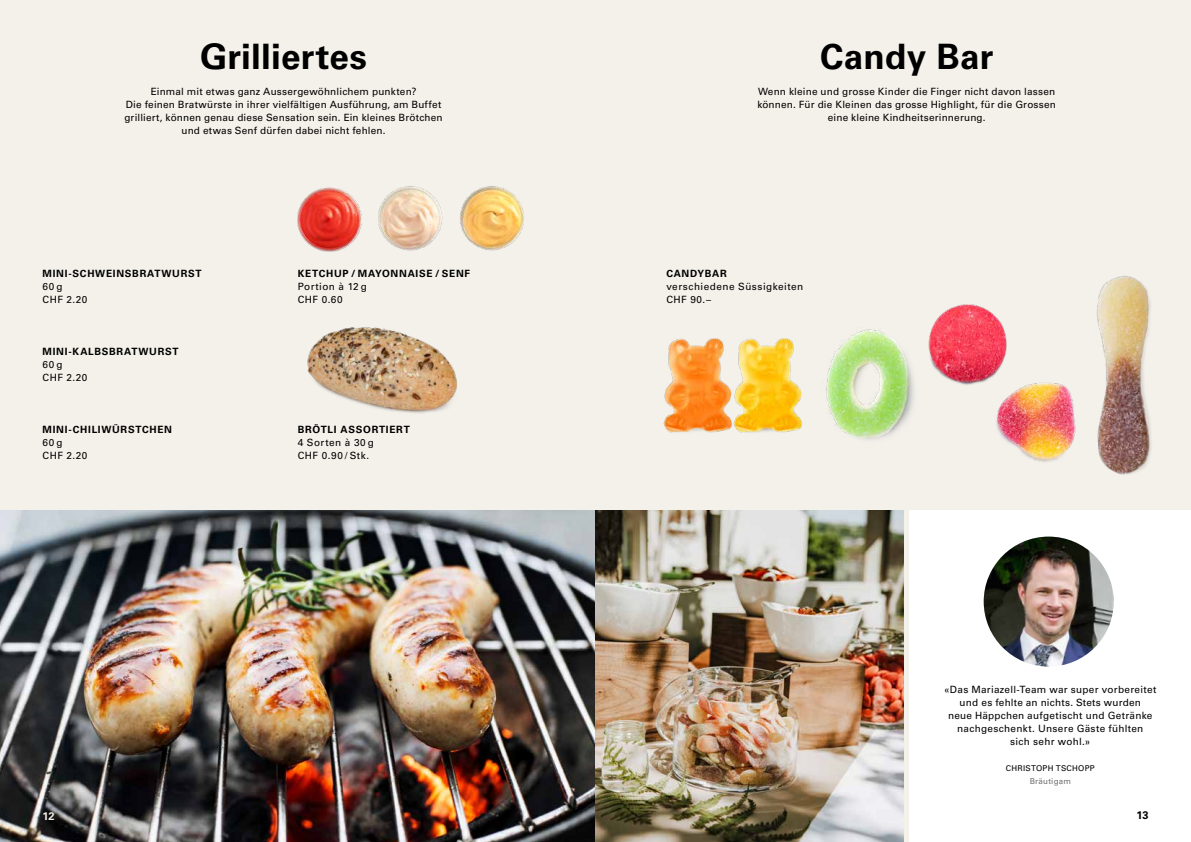
<style>
.page{position:relative;width:1191px;height:842px;background:#f4f1ea}
.page>*{position:absolute;margin:0;border:0;box-sizing:border-box;transform-origin:0 0}
.t1{font:700 35px "Univers LT Std";letter-spacing:.005em;color:#000}
.t2{font:700 11px "Univers LT Std";color:#f4f1ea}
.t3{font:700 11px "Univers LT Std";color:#000}
.t4{font:10px/13px "Univers LT Std";letter-spacing:.02em;color:#000;text-align:center}
.t5{font:700 10px "Univers LT Std";letter-spacing:.07em;color:#000}
.t6{font:10px/13px "Univers LT Std";letter-spacing:.05em;color:#000}
.t7{font:10px/13px "Univers LT Std";letter-spacing:.045em;color:#000}
.t8{font:8px "Univers LT Std";letter-spacing:.03em;color:#000}
.t9{font:8px "Univers LT Std";letter-spacing:.025em;color:#6f6f6e}
</style>
<div class="page">
<img style="left:0;top:511px;width:904px;height:331px">
<div style="left:909px;top:511px;width:282px;height:331px;background:#fff"></div>
<img style="left:983px;top:537px;width:130px;height:130px;border-radius:65px">
<img style="left:297px;top:187px;width:65px;height:65px">
<img style="left:460px;top:186px;width:64px;height:65px">
<img style="left:378px;top:186px;width:65px;height:65px">
<img style="left:826px;top:329px;width:88px;height:111px">
<img style="left:663px;top:338px;width:62px;height:95px">
<img style="left:725px;top:338px;width:77px;height:95px">
<img style="left:928px;top:304px;width:79px;height:81px">
<img style="left:984px;top:377px;width:90px;height:85px">
<img style="left:1074px;top:276px;width:77px;height:199px">
<img style="left:307px;top:327px;width:150px;height:86px">
<h1 class="t1" style="left:200px;top:36px;width:168px">Grilliertes</h1>
<p class="t4" style="left:124px;top:85px;width:320px">Einmal mit etwas ganz Aussergewöhnlichem punkten?<br>Die feinen Bratwürste in ihrer vielfältigen Ausführung, am Buffet grilliert, können genau diese Sensation sein. Ein kleines Brötchen und etwas Senf dürfen dabei nicht fehlen.</p>
<p class="t5" style="left:43px;top:267px;width:160px">MINI-SCHWEINSBRATWURST</p>
<p class="t4" style="left:43px;top:280px;width:46px;text-align:left">60g<br>CHF 2.20</p>
<p class="t5" style="left:43px;top:345px;width:137px">MINI-KALBSBRATWURST</p>
<p class="t4" style="left:43px;top:358px;width:46px;text-align:left">60g<br>CHF 2.20</p>
<p class="t5" style="left:43px;top:423px;width:131px">MINI-CHILIWÜRSTCHEN</p>
<p class="t4" style="left:43px;top:436px;width:46px;text-align:left">60g<br>CHF 2.20</p>
<p class="t5" style="left:298px;top:267px;width:174px">KETCHUP / MAYONNAISE / SENF</p>
<p class="t7" style="left:298px;top:280px;width:71px">Portion à 12 g<br>CHF 0.60</p>
<p class="t5" style="left:298px;top:423px;width:114px">BRÖTLI ASSORTIERT</p>
<p class="t6" style="left:298px;top:436px;width:78px">4 Sorten à 30 g<br>CHF 0.90 / Stk.</p>
<h1 class="t1" style="left:820px;top:36px;width:175px">Candy Bar</h1>
<p class="t4" style="left:757px;top:85px;width:300px">Wenn kleine und grosse Kinder die Finger nicht davon lassen können. Für die Kleinen das grosse Highlight, für die Grossen eine kleine Kindheitserinnerung.</p>
<p class="t5" style="left:666px;top:267px;width:62px">CANDYBAR</p>
<p class="t6" style="left:666px;top:280px;width:138px">verschiedene Süssigkeiten<br>CHF 90.–</p>
<p class="t4" style="left:944px;top:683px;width:214px">«Das Mariazell-Team war super vorbereitet und es fehlte an nichts. Stets wurden<br>neue Häppchen aufgetischt und Getränke nachgeschenkt. Unsere Gäste fühlten<br>sich sehr wohl.»</p>
<p class="t8" style="left:1006px;top:763px;width:90px">CHRISTOPH TSCHOPP</p>
<p class="t9" style="left:1029px;top:776px;width:43px">Bräutigam</p>
<p class="t2" style="left:43px;top:810px;width:14px">12</p>
<p class="t3" style="left:1136px;top:808px;width:13px">13</p>
</div>
